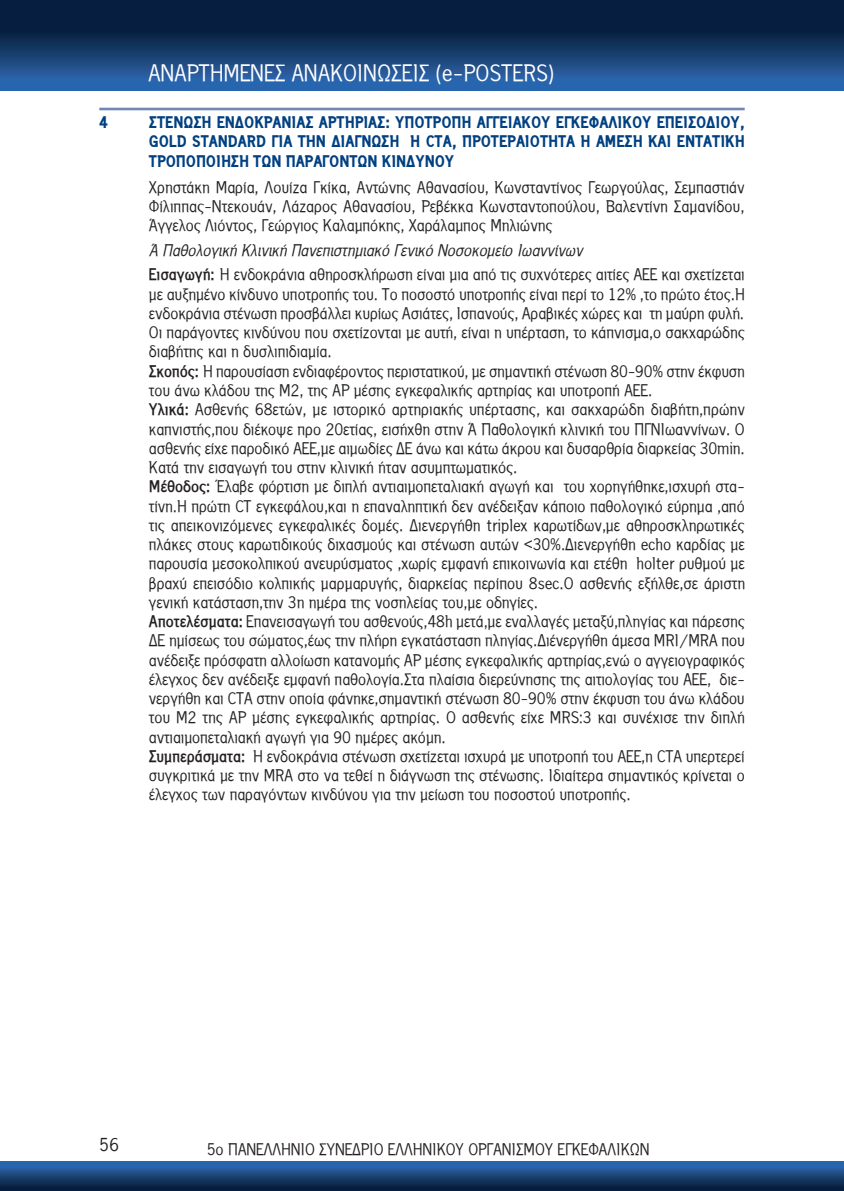
<style>
.page{position:relative;width:844px;height:1191px;background:#fff}
.page>*{position:absolute;margin:0;border:0;box-sizing:border-box;transform-origin:0 0}
.t1{font:22.22px "PF Panel";color:#fff}
.t2{font:17.5px "PF Panel";color:#231f20}
.t3{font:15.75px/19.2px "PF Panel";color:#231f20}
.t4{font:900 15.75px/19.2px "PF Panel";color:#014081}
.s1{font-style:italic}
.s2{font-weight:700}
</style>
<div class="page">
<svg style="left:0;top:0;width:843px;height:91px;background:#143968"></svg>
<div style="left:0;top:1161px;width:843px;height:30px;background:linear-gradient(to bottom,#3171bf,#061a36)"></div>
<hr style="left:99px;top:108px;width:645px;height:2px;background:#7186b4">
<h1 class="t1" style="left:148px;top:61px;width:408px">ΑΝΑΡΤΗΜΕΝΕΣ ΑΝΑΚΟΙΝΩΣΕΙΣ (e-POSTERS)</h1>
<p class="t4" style="left:99px;top:113px;width:10px">4</p>
<p class="t4" style="left:149px;top:113px;width:597px">ΣΤΕΝΩΣΗ ΕΝΔΟΚΡΑΝΙΑΣ ΑΡΤΗΡΙΑΣ: ΥΠΟΤΡΟΠΗ ΑΓΓΕΙΑΚΟΥ ΕΓΚΕΦΑΛΙΚΟΥ ΕΠΕΙΣΟΔΙΟΥ,<br>GOLD</p>
<p class="t4" style="left:192px;top:132px;width:19px">STANDARD</p>
<p class="t4" style="left:149px;top:132px;width:597px;text-indent:123px">ΓΙΑ ΤΗΝ ΔΙΑΓΝΩΣΗ Η CTA, ΠΡΟΤΕΡΑΙΟΤΗΤΑ Η ΑΜΕΣΗ ΚΑΙ ΕΝΤΑΤΙΚΗ<br>ΤΡΟΠΟΠΟΙΗΣΗ ΤΩ Ν ΠΑΡΑΓΟΝΤΩ Ν ΚΙΝΔΥΝΟΥ</p>
<p class="t3" style="left:149px;top:178px;width:597px;text-align:justify">Χρηστάκη Μαρία, Λουίζα Γκίκα, Αντώνης Αθανασίου, Κωνσταντίνος Γεωργούλας, Σεμπαστιάν Φίλιππας-Ντεκουάν, Λάζαρος Αθανασίου, Ρεβέκκα Κωνσταντοπούλου, Βαλεντίνη Σαμανίδου, Άγγελος Λιόντος, Γεώργιος Καλαμπόκης, Χαράλαμπος Μηλιώνης</p>
<p class="t3" style="left:149px;top:238px;width:597px;line-height:24.5px"><span class="s1">Ά Παθολογική Κλινική Πανεπιστημιακό Γενικό Νοσοκομείο Ιωαννίνων<br></span><span class="s2">Εισαγωγή:</span> Η ενδοκράνια αθηροσκλήρωση είναι μια από τις συχνότερες αιτίες ΑΕΕ και σχετίζεται</p>
<p class="t3" style="left:149px;top:285px;width:597px">με αυξημένο κίνδυνο υποτροπής του. Το ποσοστό υποτροπής είναι περί το 12% ,το πρώτο έτος.Η ενδοκράνια στένωση προσβάλλει κυρίως Ασιάτες, Ισπανούς, Αραβικές χώρες και τη μαύρη φυλή.<br>Οι παράγοντες κινδύνου που σχετίζονται με αυτή, είναι η υπέρταση, το κάπνισμα,ο σακχαρώδης διαβήτης και η δυσλιπιδιαμία.<br><span class="s2">Σκοπός:</span> Η παρουσίαση ενδιαφέροντος περιστατικού, με σημαντική στένωση 80-90% στην έκφυση του άνω κλάδου της Μ2, της ΑΡ μέσης εγκεφαλικής αρτηρίας και υποτροπή ΑΕΕ.<br><span class="s2">Υλικά:</span> Ασθενής 68ετών, με ιστορικό αρτηριακής υπέρτασης, και σακχαρώδη διαβήτη,πρώην καπνιστής,που διέκοψε προ 20ετίας, εισήχθη στην Ά Παθολογική κλινική του ΠΓΝΙωαννίνων. Ο ασθενής είχε παροδικό ΑΕΕ,με αιμωδίες ΔΕ άνω και κάτω άκρου και δυσαρθρία διαρκείας 30min.<br>Κατά την εισαγωγή του στην κλινική ήταν ασυμπτωματικός.<br><span class="s2">Μέθοδος:</span> Έλαβε φόρτιση με διπλή αντιαιμοπεταλιακή αγωγή και του χορηγήθηκε,ισχυρή στα&shy;τίνη.Η πρώτη CT εγκεφάλου,και η επαναληπτική δεν ανέδειξαν κάποιο παθολογικό εύρημα ,από τις απεικονιζόμενες εγκεφαλικές δομές. Διενεργήθη triplex καρωτίδων,με αθηροσκληρωτικές πλάκες στους καρωτιδικούς διχασμούς και στένωση αυτών &lt;30%.Διενεργήθη echo καρδίας με παρουσία μεσοκολπικού ανευρύσματος ,χωρίς εμφανή επικοινωνία και ετέθη holter ρυθμού με βραχύ επεισόδιο κολπικής μαρμαρυγής, διαρκείας περίπου 8sec.Ο ασθενής εξήλθε,σε άριστη γενική κατάσταση,την 3η ημέρα της νοσηλείας του,με οδηγίες.<br><span class="s2">Αποτελέσματα:</span> Επανεισαγωγή του ασθενούς,48h μετά,με εναλλαγές μεταξύ,πληγίας και πάρεσης ΔΕ ημίσεως του σώματος,έως την πλήρη εγκατάσταση πληγίας.Διένεργήθη άμεσα MRI/MRA που ανέδειξε πρόσφατη αλλοίωση κατανομής ΑΡ μέσης εγκεφαλικής αρτηρίας,ενώ ο αγγειογραφικός έλεγχος δεν ανέδειξε εμφανή παθολογία.Στα πλαίσια διερεύνησης της αιτιολογίας του ΑΕΕ, διε&shy;νεργήθη και CTA στην οποία φάνηκε,σημαντική στένωση 80-90% στην έκφυση του άνω κλάδου του Μ2 της ΑΡ μέσης εγκεφαλικής αρτηρίας. Ο ασθενής είχε MRS:3 και συνέχισε την διπλή αντιαιμοπεταλιακή αγωγή για 90 ημέρες ακόμη.<br><span class="s2">Συμπεράσματα:</span> Η ενδοκράνια στένωση σχετίζεται ισχυρά με υποτροπή του ΑΕΕ,η CTA υπερτερεί συγκριτικά με την MRA στο να τεθεί η διάγνωση της στένωσης. Ιδιαίτερα σημαντικός κρίνεται ο έλεγχος των παραγόντων κινδύνου για την μείωση του ποσοστού υποτροπής.</p>
<p class="t2" style="left:99px;top:1135px;width:21px">56</p>
<p class="t3" style="left:207px;top:1139px;width:444px">5o ΠΑΝΕΛΛΗΝΙΟ ΣΥΝΕΔΡΙΟ ΕΛΛΗΝΙΚΟΥ ΟΡΓΑΝΙΣΜΟΥ ΕΓΚΕΦΑΛΙΚΩΝ</p>
</div>
